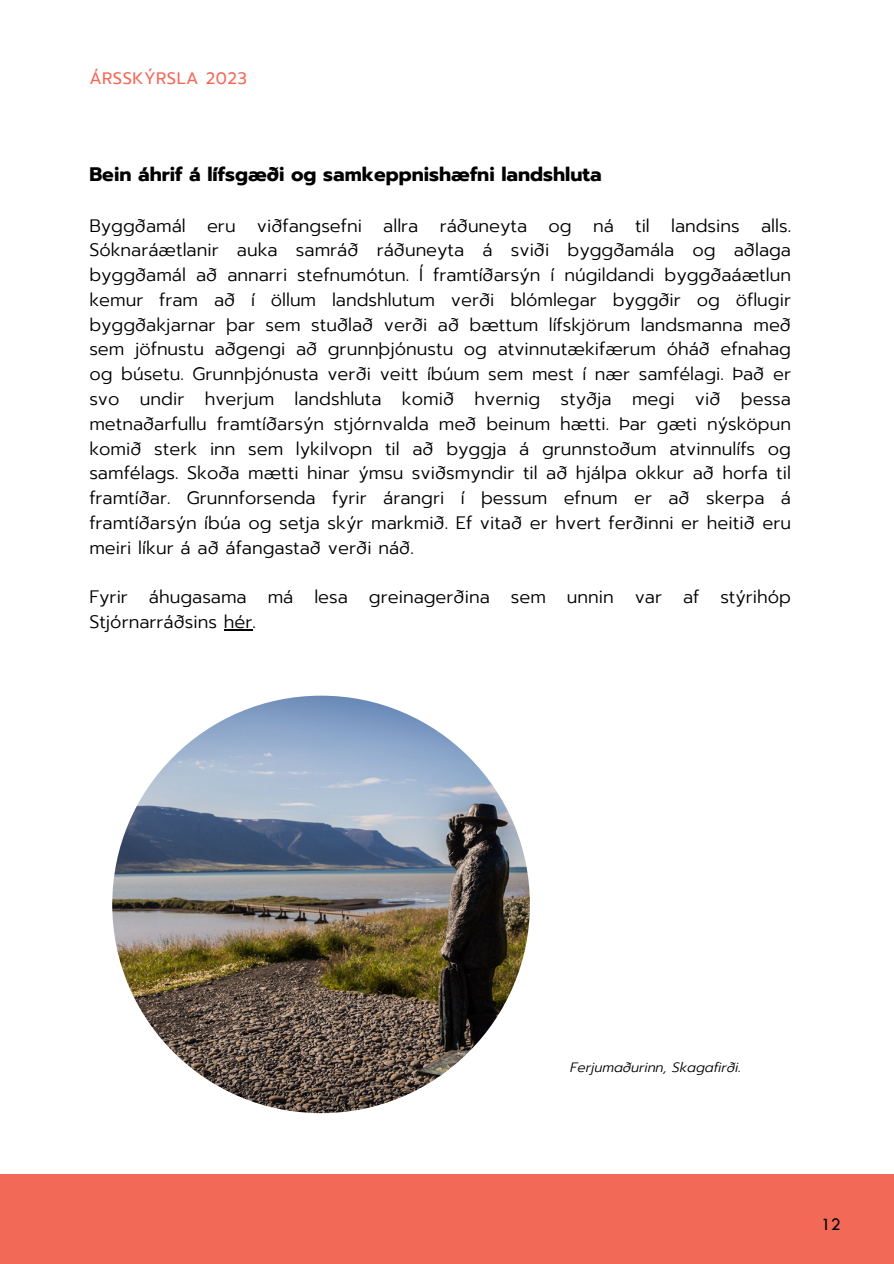
<style>
.page{position:relative;width:894px;height:1264px;background:#fff}
.page>*{position:absolute;margin:0;border:0;box-sizing:border-box;transform-origin:0 0}
.t1{font:700 19.5px "Prompt";color:#000}
.t2{font:300 18px/24.8px "Prompt";color:#000;text-align:justify}
.t3{font:18px "Tw Cen";color:#000}
.t4{font:16.5px "Prompt";letter-spacing:.03em;color:#f36958}
.t5{font:italic 300 13.5px "Prompt";color:#000}
</style>
<div class="page">
<div style="left:0;top:1174px;width:893px;height:89px;background:#f36958"></div>
<img style="left:112px;top:695px;width:417px;height:418px;border-radius:50%">
<svg style="left:224px;top:629px;width:28px;height:1px"></svg>
<p class="t4" style="left:89px;top:66px;width:159px">ÁRSSKÝRSLA 2023</p>
<p class="t1" style="left:89px;top:160px;width:513px">Bein áhrif á lífsgæði og samkeppnishæfni landshluta</p>
<p class="t2" style="left:89px;top:213px;width:703px">Byggðamál eru viðfangsefni allra ráðuneyta og ná til landsins alls.<br>Sóknaráætlanir auka samráð ráðuneyta á sviði byggðamála og aðlaga byggðamál að annarri stefnumótun. Í framtíðarsýn í núgildandi byggðaáætlun kemur fram að í öllum landshlutum verði blómlegar byggðir og öflugir byggðakjarnar þar sem stuðlað verði að bættum lífskjörum landsmanna með sem jöfnustu aðgengi að grunnþjónustu og atvinnutækifærum óháð efnahag og búsetu. Grunnþjónusta verði veitt íbúum sem mest í nær samfélagi. Það er svo undir hverjum landshluta komið hvernig styðja megi við þessa metnaðarfullu framtíðarsýn stjórnvalda með beinum hætti. Þar gæti nýsköpun komið sterk inn sem lykilvopn til að byggja á grunnstoðum atvinnulífs og samfélags. Skoða mætti hinar ýmsu sviðsmyndir til að hjálpa okkur að horfa til framtíðar. Grunnforsenda fyrir árangri í þessum efnum er að skerpa á framtíðarsýn íbúa og setja skýr markmið. Ef vitað er hvert ferðinni er heitið eru meiri líkur á að áfangastað verði náð.</p>
<p class="t2" style="left:89px;top:584px;width:703px">Fyrir áhugasama má lesa greinagerðina sem unnin var af stýrihóp<br>Stjórnarráðsins hér.</p>
<p class="t5" style="left:570px;top:1057px;width:172px">Ferjumaðurinn, Skagafirði.</p>
<p class="t3" style="left:820px;top:1214px;width:21px">12</p>
</div>
